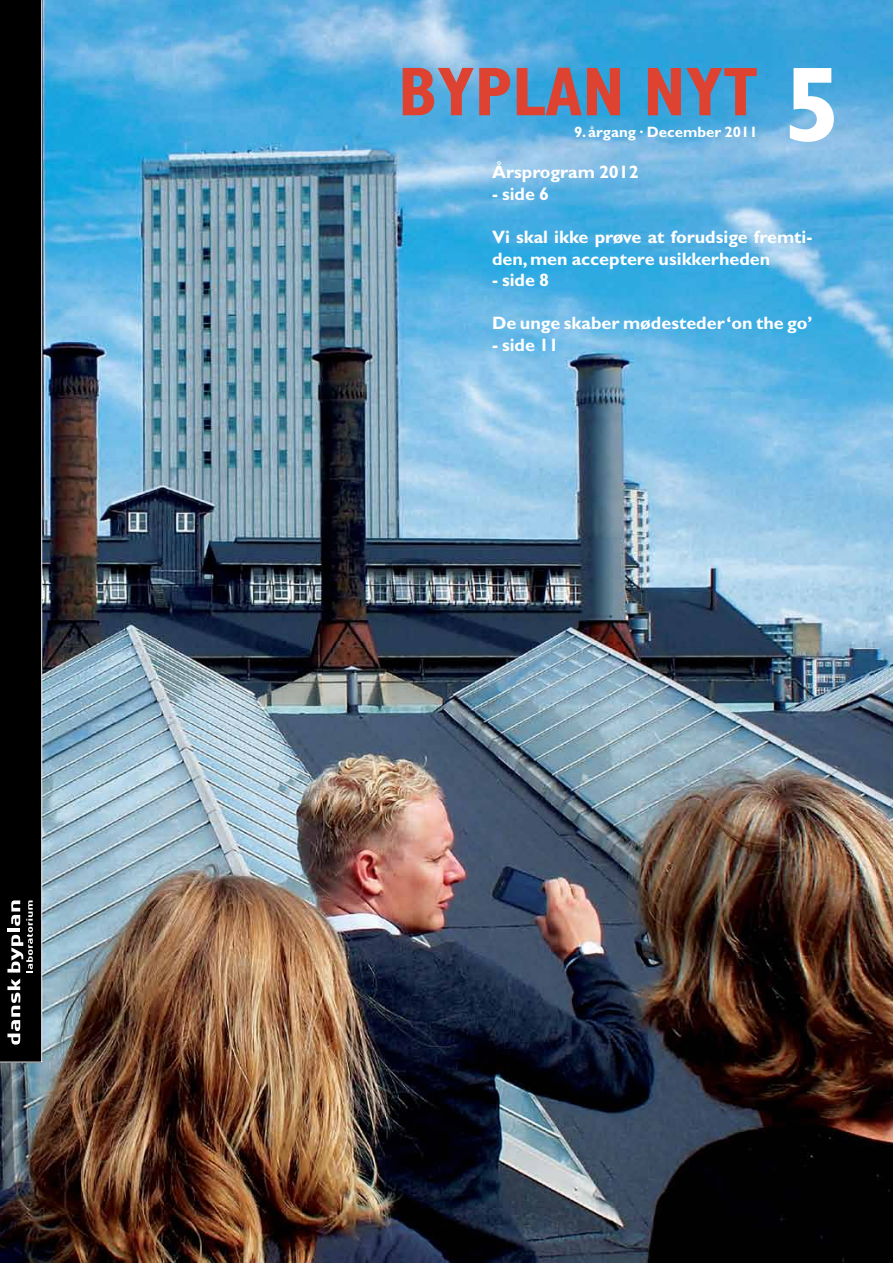
<style>
.page{position:relative;width:893px;height:1263px;background:#fff}
.page>*{position:absolute;margin:0;border:0;box-sizing:border-box;transform-origin:0 0}
.t1{font:700 106.8px "Gill Sans Std";color:#fff}
.t2{font:700 condensed 69.3px "Gill Sans Std";color:#de4230}
.t3{font:700 18px/21.6px "Gill Sans Std";color:#fff}
.t4{font:700 15px "Gill Sans Std";color:#fff}
</style>
<div class="page">
<img style="left:0;top:0;width:893px;height:1263px">
<div style="left:0;top:0;width:42px;height:1062px;background:#000"></div>
<h2 class="t2" style="left:398px;top:51px;width:361px">BYPLAN NYT</h2>
<p class="t4" style="left:574px;top:123px;width:185px">9. årgang · December 2011</p>
<h1 class="t1" style="left:783px;top:42px;width:60px">5</h1>
<p class="t3" style="left:492px;top:161px;width:148px">Årsprogram 2012</p>
<p class="t3" style="left:492px;top:183px;width:58px">- side 6</p>
<p class="t3" style="left:492px;top:226px;width:322px">Vi skal ikke prøve at forudsige fremti&shy;den, men acceptere usikkerheden</p>
<p class="t3" style="left:492px;top:269px;width:58px">- side 8</p>
<p class="t3" style="left:492px;top:312px;width:322px">De unge skaber mødesteder ‘on the go’</p>
<p class="t3" style="left:492px;top:334px;width:68px">- side 11</p>
</div>
